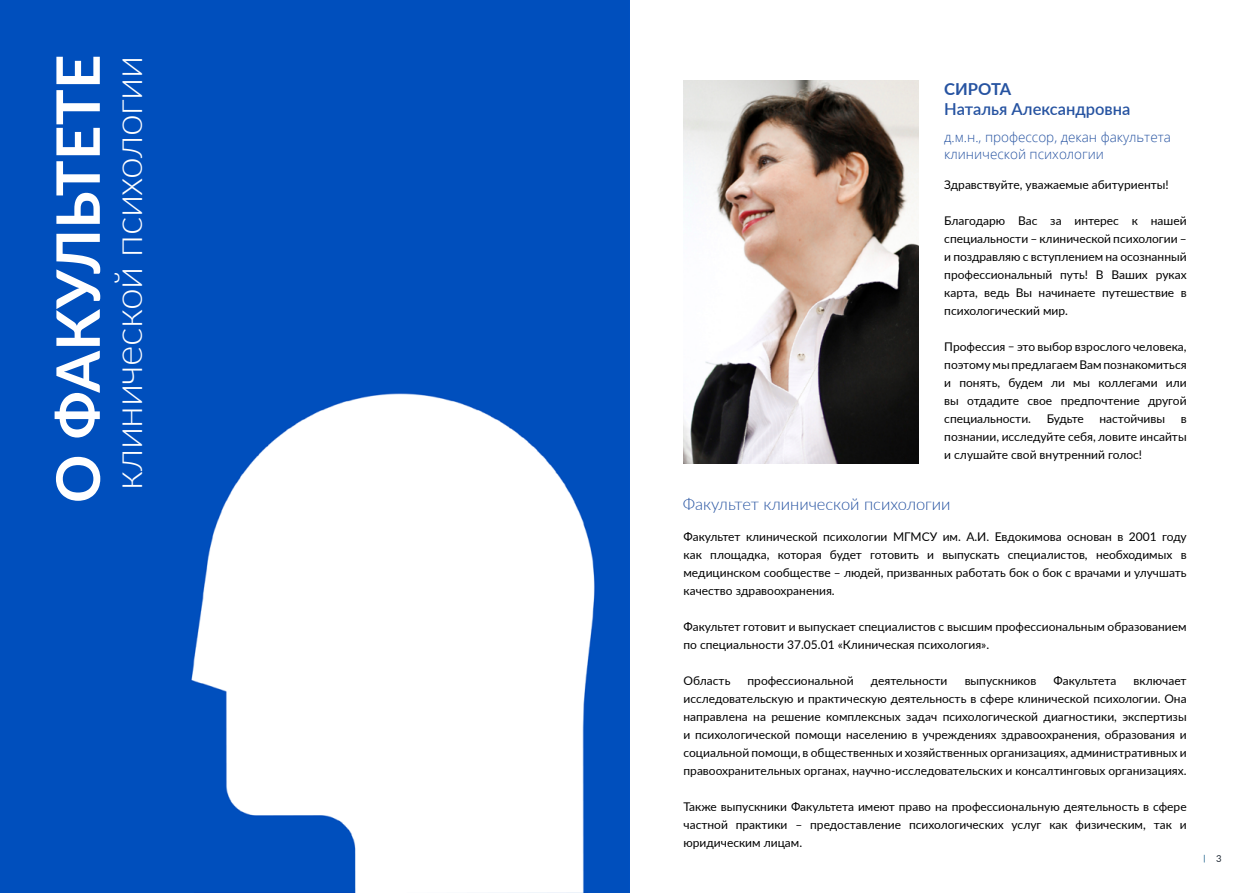
<style>
.page{position:relative;width:1259px;height:893px;background:#fff}
.page>*{position:absolute;margin:0;border:0;box-sizing:border-box;transform-origin:0 0}
.t1{font:700 60px "Lato";letter-spacing:.005em;color:#fff}
.t2{font:300 39px "Lato";letter-spacing:-.01em;color:#fff}
.t3{font:300 16.5px "Lato";color:#2653a1}
.t4{font:600 16.5px "Lato";color:#2653a1}
.t5{font:700 16.5px "Lato";color:#2653a1}
.t6{font:300 13.5px/16.2px "Open Sans";color:#2653a1}
.t7{font:12px/18px "Lato";color:#000;text-align:justify}
.t8{font:9.6px "Lato";color:#212b36}
</style>
<div class="page">
<img style="left:0;top:0;width:629px;height:893px">
<img style="left:683px;top:81px;width:235px;height:382px">
<h1 class="t1" style="left:34px;top:503px;width:450px;rotate:-90deg">О ФАКУЛЬТЕТЕ</h1>
<h2 class="t2" style="left:101px;top:490px;width:435px;rotate:-90deg">клинической психологии</h2>
<h3 class="t5" style="left:944px;top:77px;width:68px">СИРОТА</h3>
<h3 class="t4" style="left:944px;top:97px;width:188px">Наталья Александровна</h3>
<p class="t6" style="left:944px;top:129px;width:228px">д.м.н., профессор, декан факультета клинической психологии</p>
<p class="t7" style="left:944px;top:175px;width:226px">Здравствуйте, уважаемые абитуриенты!</p>
<p class="t7" style="left:944px;top:211px;width:244px">Благодарю Вас за интерес к нашей специальности – клинической психологии – и поздравляю с вступлением на осознанный профессиональный путь! В Ваших руках карта, ведь Вы начинаете путешествие в психологический мир.</p>
<p class="t7" style="left:944px;top:337px;width:244px">Профессия – это выбор взрослого человека, поэтому мы предлагаем Вам познакомиться и понять, будем ли мы коллегами или вы отдадите свое предпочтение другой специальности.</p>
<p class="t7" style="left:1046px;top:409px;width:39px">Будьте</p>
<p class="t7" style="left:1099px;top:409px;width:67px">настойчивы</p>
<p class="t7" style="left:944px;top:409px;width:244px;text-indent:236px">в познании, исследуйте себя, ловите инсайты и слушайте свой внутренний голос!</p>
<h3 class="t3" style="left:683px;top:492px;width:269px">Факультет клинической психологии</h3>
<p class="t7" style="left:683px;top:527px;width:505px">Факультет клинической психологии МГМСУ им. А.И. Евдокимова основан в 2001 году как площадка, которая будет готовить и выпускать специалистов, необходимых в медицинском сообществе – людей, призванных работать бок о бок с врачами и улучшать качество здравоохранения.</p>
<p class="t7" style="left:683px;top:617px;width:504px">Факультет готовит и выпускает специалистов с высшим профессиональным образованием по специальности 37.05.01 «Клиническая психология».</p>
<p class="t7" style="left:683px;top:671px;width:48px">Область</p>
<p class="t7" style="left:747px;top:671px;width:108px">профессиональной</p>
<p class="t7" style="left:871px;top:671px;width:78px">деятельности</p>
<p class="t7" style="left:964px;top:671px;width:73px">выпускников</p>
<p class="t7" style="left:1053px;top:671px;width:65px">Факультета</p>
<p class="t7" style="left:683px;top:671px;width:505px;text-indent:450px">включает исследовательскую и практическую деятельность в сфере клинической психологии. Она направлена на решение комплексных задач психологической диагностики, экспертизы и психологической помощи населению в учреждениях здравоохранения, образования и социальной помощи, в общественных и хозяйственных организациях, административных и правоохранительных органах, научно-исследовательских и консалтинговых организациях.</p>
<p class="t7" style="left:683px;top:797px;width:505px">Также выпускники Факультета имеют право на профессиональную деятельность в сфере частной практики – предоставление психологических услуг как физическим, так и юридическим лицам.</p>
<p class="t8" style="left:1216px;top:852px;width:7px">3</p>
</div>
